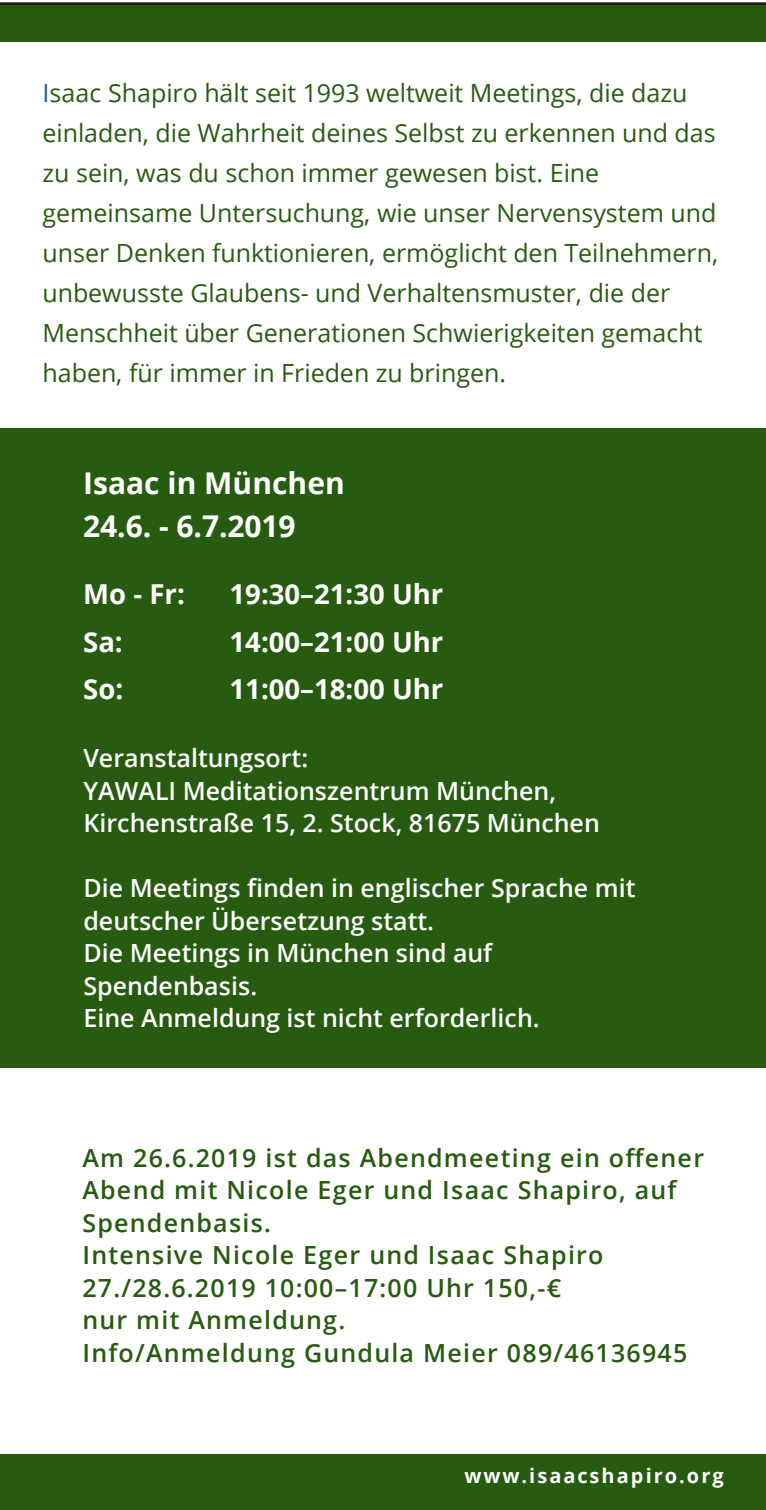
<style>
.page{position:relative;width:766px;height:1510px;background:#fff}
.page>*{position:absolute;margin:0;border:0;box-sizing:border-box;transform-origin:0 0}
.t1{font:700 30px/42.5px "Open Sans";color:#fff}
.t2{font:700 27.5px "Open Sans";letter-spacing:.005em;color:#fff}
.t3{font:25px/40px "Open Sans";color:#275b10}
.t4{font:600 25px/32.5px "Open Sans";color:#fff}
.t5{font:600 25px/32.5px "Open Sans";letter-spacing:.05em;color:#275b10}
.t6{font:700 20px "Open Sans";letter-spacing:.095em;color:#fff}
.s1{color:#1d5b8d}
</style>
<div class="page">
<div style="left:0;top:2px;width:765px;height:1507px;background:#275b10"></div>
<div style="left:0;top:1068px;width:765px;height:386px;background:#fff"></div>
<div style="left:0;top:42px;width:765px;height:385px;background:#fff"></div>
<p class="t3" style="left:42px;top:72px;width:677px"><span class="s1">I</span>saac Shapiro hält seit 1993 weltweit Meetings, die dazu einladen, die Wahrheit deines Selbst zu erkennen und das zu sein, was du schon immer gewesen bist. Eine gemeinsame Untersuchung, wie unser Nervensystem und unser Denken funktionieren, ermöglicht den Teilnehmern, unbewusste Glaubens- und Verhaltensmuster, die der Menschheit über Generationen Schwierigkeiten gemacht haben, für immer in Frieden zu bringen.</p>
<p class="t1" style="left:83px;top:461px;width:263px">Isaac in München<br>24.6. - 6.7.2019</p>
<p class="t2" style="left:83px;top:575px;width:103px">Mo - Fr:</p>
<p class="t2" style="left:229px;top:575px;width:215px">19:30–21:30 Uhr</p>
<p class="t2" style="left:83px;top:622px;width:41px">Sa:</p>
<p class="t2" style="left:229px;top:622px;width:215px">14:00–21:00 Uhr</p>
<p class="t2" style="left:83px;top:670px;width:42px">So:</p>
<p class="t2" style="left:229px;top:670px;width:215px">11:00–18:00 Uhr</p>
<p class="t4" style="left:83px;top:741px;width:518px">Veranstaltungsort:<br>YAWALI Meditationszentrum München,<br>Kirchenstraße 15, 2. Stock, 81675 München</p>
<p class="t4" style="left:83px;top:871px;width:553px">Die Meetings finden in englischer Sprache mit deutscher Übersetzung statt.<br>Die Meetings in München sind auf<br>Spendenbasis.<br>Eine Anmeldung ist nicht erforderlich.</p>
<p class="t5" style="left:82px;top:1140px;width:623px">Am 26.6.2019 ist das Abendmeeting ein offener Abend mit Nicole Eger und Isaac Shapiro, auf Spendenbasis.<br>Intensive Nicole Eger und Isaac Shapiro 27./28.6.2019 10:00–17:00 Uhr 150,-€<br>nur mit Anmeldung.<br>Info/Anmeldung Gundula Meier 089/46136945</p>
<p class="t6" style="left:464px;top:1461px;width:261px">www.isaacshapiro.org</p>
</div>
